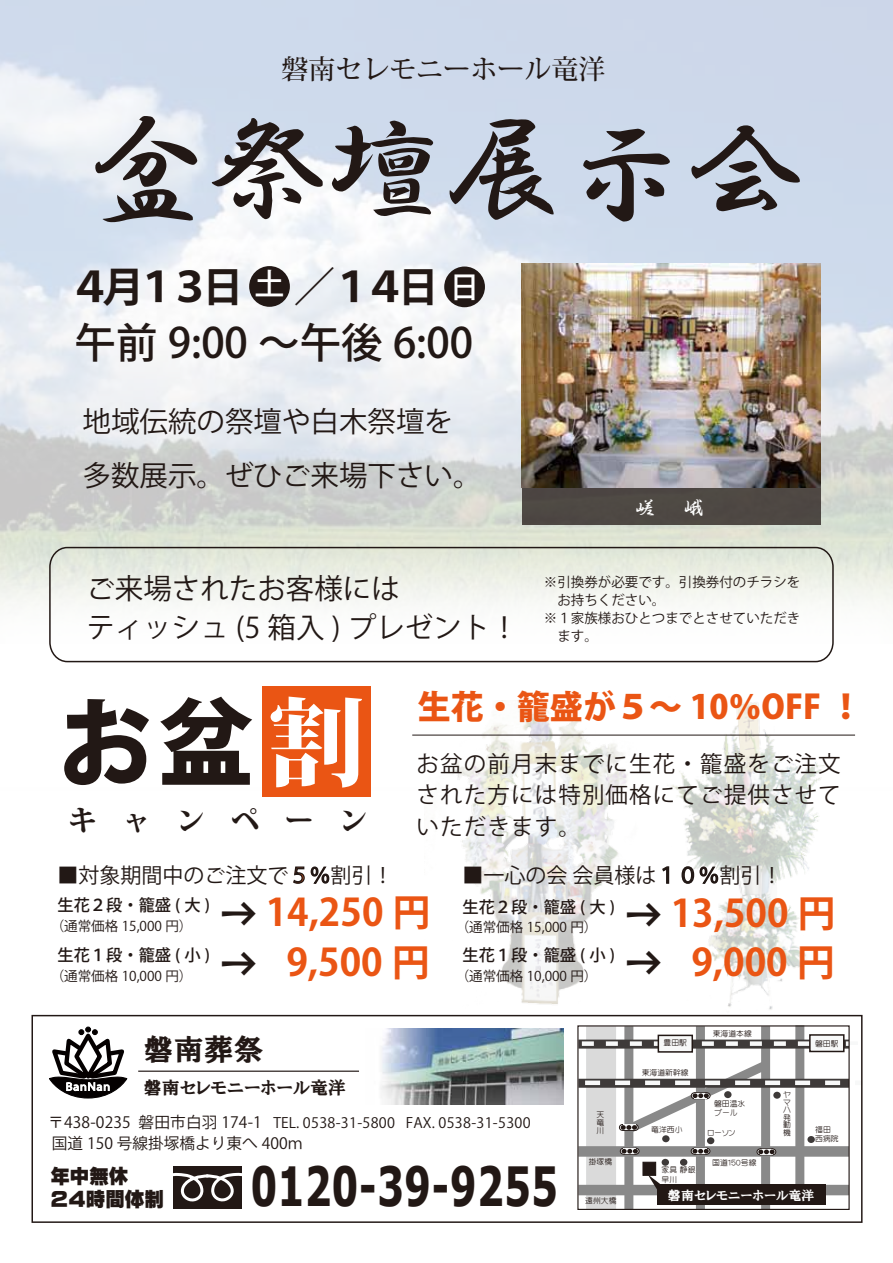
<style>
.page{position:relative;width:893px;height:1263px;background:#fff}
.page>*{position:absolute;margin:0;border:0;box-sizing:border-box;transform-origin:0 0}
.t1{font:120px "HG Gyoshotai";color:#221815}
.t2{font:800 95.4px "Koz Go Pro";color:#221815}
.t3{font:700 54px "Tahoma";letter-spacing:.03em;color:#221815;scale:.75 1}
.t4{font:500 41.4px "Koz Go Pro";color:#221815}
.t5{font:700 41.4px "Koz Go Pro";letter-spacing:-.2em;color:#221815}
.t6{font:700 37.65px "Koz Go Pro";color:#ea5514}
.t7{font:37.65px "HGP Soei Kakupoptai";color:#221815}
.t8{font:800 33px "Koz Go Pro";color:#ea5514}
.t9{font:30px "HGP Soei Presence EB";color:#221815}
.t10{font:28.5px/54px "Koz Go Pro";color:#221815}
.t11{font:800 28.5px "Koz Min Pro";letter-spacing:.9em;color:#221815}
.t12{font:500 27px "Koz Min Pro";color:#221815}
.t13{font:22.5px/31.5px "Koz Go Pro";letter-spacing:.05em;color:#221815;text-align:justify}
.t14{font:21px "Koz Go Pro";color:#221815}
.t15{font:20.4px "HG Gyoshotai";color:#fff}
.t16{font:19.5px/22.5px "Heiti EGP Super Bold SJIS";color:#221815}
.t17{font:18px "HGP Soei Presence EB";color:#221815}
.t18{font:500 16.2px "Koz Go Pro";color:#221815}
.t19{font:15.6px "Koz Go Pro";color:#221815}
.t20{font:14.4px "Koz Go Pro";letter-spacing:.02em;color:#221815}
.t21{font:13.5px/18px "Koz Go Pro";color:#221815}
.t22{font:13.05px "HGP Soei Presence EB";color:#fff}
.t23{font:7.8px/7.5px "Yenti EGP Medium SJIS";color:#221815}
.s1{font-weight:400}
.s2{font-weight:500;font-size:30px;color:#fff}
.s3{font-family:"Koz Min Pro";color:#fff}
.s4{color:#ea5514}
.s5{font-family:"HGP Soei Kakupoptai";font-weight:400;color:#221815}
.s6{font-size:15.6px}
</style>
<div class="page">
<img style="left:0;top:0;width:893px;height:524px">
<img style="left:0;top:524px;width:893px;height:212px">
<img style="left:666px;top:696px;width:160px;height:319px">
<img style="left:425px;top:700px;width:235px;height:315px">
<div style="left:795px;top:1025px;width:9px;height:169px;background:#898989"></div>
<div style="left:586px;top:1026px;width:30px;height:183px;background:#dadada"></div>
<div style="left:578px;top:1146px;width:271px;height:11px;background:#898989"></div>
<div style="left:578px;top:1185px;width:271px;height:10px;background:#898989"></div>
<div style="left:624px;top:1026px;width:9px;height:183px;background:#898989"></div>
<div style="left:696px;top:1026px;width:9px;height:183px;background:#898989"></div>
<div style="left:761px;top:1026px;width:9px;height:183px;background:#898989"></div>
<div style="left:578px;top:1039px;width:271px;height:9px;background:#3e3a39"></div>
<svg style="left:582px;top:1041px;width:281px;height:5px"></svg>
<div style="left:642px;top:1162px;width:14px;height:14px;background:#221815;border:1px solid #221815"></div>
<div style="left:662px;top:1159px;width:7px;height:7px;background:#3e3a39;border-radius:50%"></div>
<div style="left:707px;top:1137px;width:7px;height:7px;background:#3e3a39;border-radius:50%"></div>
<div style="left:662px;top:1135px;width:8px;height:7px;background:#3e3a39;border-radius:50%"></div>
<div style="left:658px;top:1035px;width:35px;height:18px;background:#f7f8f8;border:2px solid #221815"></div>
<div style="left:809px;top:1034px;width:35px;height:18px;background:#f7f8f8;border:2px solid #221815"></div>
<div style="left:807px;top:1136px;width:8px;height:7px;background:#3e3a39;border-radius:50%"></div>
<svg style="left:691px;top:1148px;width:19px;height:6px"></svg>
<div style="left:760px;top:1148px;width:13px;height:7px;background:#504a49"></div>
<div style="left:757px;top:1148px;width:6px;height:7px;border:1px solid #221815;border-radius:50%"></div>
<div style="left:769px;top:1149px;width:7px;height:6px;background:#38302d;border-radius:50%"></div>
<div style="left:769px;top:1148px;width:7px;height:7px;border:1px solid #221815;border-radius:50%"></div>
<svg style="left:757px;top:1149px;width:18px;height:6px"></svg>
<div style="left:620px;top:1148px;width:7px;height:6px;border:1px solid #221815;border-radius:50%"></div>
<svg style="left:622px;top:1148px;width:17px;height:6px"></svg>
<div style="left:578px;top:1079px;width:271px;height:9px;background:#3e3a39"></div>
<div style="left:657px;top:1184px;width:169px;height:21px;background:#221815"></div>
<svg style="left:648px;top:1174px;width:12px;height:15px"></svg>
<div style="left:850px;top:1045px;width:19px;height:21px;background:#fff"></div>
<svg style="left:585px;top:1053px;width:263px;height:87px"></svg>
<div style="left:577px;top:1025px;width:273px;height:185px;border:1px solid #221815"></div>
<div style="left:680px;top:1159px;width:7px;height:7px;background:#3e3a39;border-radius:50%"></div>
<svg style="left:49px;top:1026px;width:79px;height:73px"></svg>
<hr style="left:138px;top:1070px;width:221px;height:2px;background:#221815">
<div style="left:173px;top:1166px;width:69px;height:42px;background:#221815"></div>
<svg style="left:173px;top:1172px;width:69px;height:29px"></svg>
<div style="left:32px;top:1015px;width:830px;height:208px;border:1px solid #221815"></div>
<img style="left:380px;top:1029px;width:183px;height:75px">
<div style="left:262px;top:686px;width:109px;height:110px;background:#ea5514"></div>
<svg style="left:293px;top:866px;width:37px;height:18px"></svg>
<svg style="left:662px;top:866px;width:8px;height:18px"></svg>
<svg style="left:681px;top:865px;width:38px;height:20px"></svg>
<div style="left:249px;top:266px;width:41px;height:41px;background:#221815;border-radius:50%"></div>
<div style="left:444px;top:266px;width:41px;height:41px;background:#221815;border-radius:50%"></div>
<div style="left:522px;top:485px;width:299px;height:39px;background:#4e4843"></div>
<img style="left:522px;top:263px;width:299px;height:225px">
<hr style="left:412px;top:735px;width:443px;height:1px;background:#221815">
<svg style="left:48px;top:546px;width:786px;height:117px"></svg>
<h3 class="t12" style="left:281px;top:50px;width:325px">磐南セレモニーホール竜洋</h3>
<h1 class="t1" style="left:83px;top:109px;width:721px">盆祭壇展示会</h1>
<h3 class="t5" style="left:70px;top:260px;width:411px">４月１３日<sup>土</sup><span class="s1">／</span>１４日<span class="s2">日</span></h3>
<h3 class="t4" style="left:75px;top:316px;width:400px">午前 9:00 ～午後 6:00</h3>
<h3 class="t10" style="left:83px;top:395px;width:401px">地域伝統の祭壇や白木祭壇を多数展示。ぜひご来場下さい。</h3>
<h3 class="t15" style="left:634px;top:497px;width:71px">嵯　峨</h3>
<h3 class="t10" style="left:86px;top:569px;width:434px;line-height:39px">ご来場されたお客様には<br>ティッシュ (5 箱入 ) プレゼント！</h3>
<p class="t21" style="left:544px;top:573px;width:258px">※引換券が必要です。引換券付のチラシを　お持ちください。<br>※１家族様おひとつまでとさせていただき　ます。</p>
<h2 class="t2" style="left:58px;top:681px;width:308px">お盆<span class="s3">割</span></h2>
<h3 class="t11" style="left:69px;top:799px;width:301px">キャンペーン</h3>
<h3 class="t8" style="left:418px;top:685px;width:446px">生花・籠盛が５～ 10％OFF ！</h3>
<h3 class="t13" style="left:417px;top:748px;width:426px">お盆の前月末までに生花・籠盛をご注文された方には特別価格にてご提供させていただきます。</h3>
<h3 class="t14" style="left:57px;top:862px;width:337px">■対象期間中のご注文で<span class="s4">５％</span>割引！</h3>
<p class="t18" style="left:57px;top:895px;width:154px">生花２段・籠盛 ( 大 )</p>
<p class="t21" style="left:51px;top:917px;width:143px">（通常価格 15,000 円）</p>
<h3 class="t6" style="left:219px;top:888px;width:213px"><span class="s5">→</span> 14,250 円</h3>
<h3 class="t14" style="left:462px;top:862px;width:321px">■一心の会 会員様は１０％割引！</h3>
<p class="t18" style="left:462px;top:896px;width:154px">生花２段・籠盛 ( 大 )</p>
<p class="t21" style="left:456px;top:918px;width:143px">（通常価格 15,000 円）</p>
<h3 class="t6" style="left:624px;top:889px;width:213px"><span class="s5">→</span> 13,500 円</h3>
<p class="t18" style="left:57px;top:945px;width:154px">生花１段・籠盛 ( 小 )</p>
<p class="t21" style="left:51px;top:967px;width:143px">（通常価格 10,000 円）</p>
<h3 class="t7" style="left:219px;top:944px;width:39px">→</h3>
<h3 class="t6" style="left:286px;top:938px;width:145px">9,500 円</h3>
<p class="t18" style="left:462px;top:945px;width:154px">生花１段・籠盛 ( 小 )</p>
<p class="t21" style="left:456px;top:967px;width:143px">（通常価格 10,000 円）</p>
<h3 class="t7" style="left:624px;top:944px;width:39px">→</h3>
<h3 class="t6" style="left:691px;top:938px;width:145px">9,000 円</h3>
<h3 class="t9" style="left:144px;top:1034px;width:121px">磐南葬祭</h3>
<h3 class="t17" style="left:144px;top:1078px;width:204px">磐南セレモニーホール竜洋</h3>
<p class="t20" style="left:48px;top:1113px;width:484px"><span class="s6">〒438-0235 磐田市白羽 174-1</span> TEL. 0538-31-5800 FAX. 0538-31-5300</p>
<p class="t19" style="left:52px;top:1133px;width:253px">国道 150 号線掛塚橋より東へ 400ｍ</p>
<h3 class="t16" style="left:50px;top:1165px;width:115px">年中無休<br>２４時間体制</h3>
<h3 class="t3" style="left:251px;top:1149px;width:410px">0120-39-9255</h3>
<p class="t23" style="left:713px;top:1030px;width:41px">東海道本線</p>
<p class="t23" style="left:664px;top:1039px;width:25px">豊田駅</p>
<p class="t23" style="left:815px;top:1040px;width:25px">磐田駅</p>
<p class="t23" style="left:597px;top:1111px;width:9px;text-align:justify">天竜川</p>
<p class="t23" style="left:642px;top:1069px;width:48px">東海道新幹線</p>
<p class="t23" style="left:714px;top:1099px;width:33px;line-height:9px">磐田温水プール</p>
<p class="t23" style="left:651px;top:1126px;width:33px">竜洋西小</p>
<p class="t23" style="left:707px;top:1129px;width:30px">ローソン</p>
<p class="t23" style="left:589px;top:1158px;width:25px">掛塚橋</p>
<p class="t23" style="left:712px;top:1159px;width:46px">国道１５０号線</p>
<p class="t23" style="left:661px;top:1165px;width:36px;line-height:9.1px">家具静銀早川</p>
<p class="t23" style="left:783px;top:1091px;width:9px;text-align:justify">ヤマハ発動機</p>
<p class="t23" style="left:815px;top:1125px;width:25px;line-height:9.1px">福田西病院</p>
<p class="t23" style="left:585px;top:1197px;width:33px">遠州大橋</p>
<p class="t22" style="left:668px;top:1188px;width:148px">磐南セレモニーホール竜洋</p>
</div>
